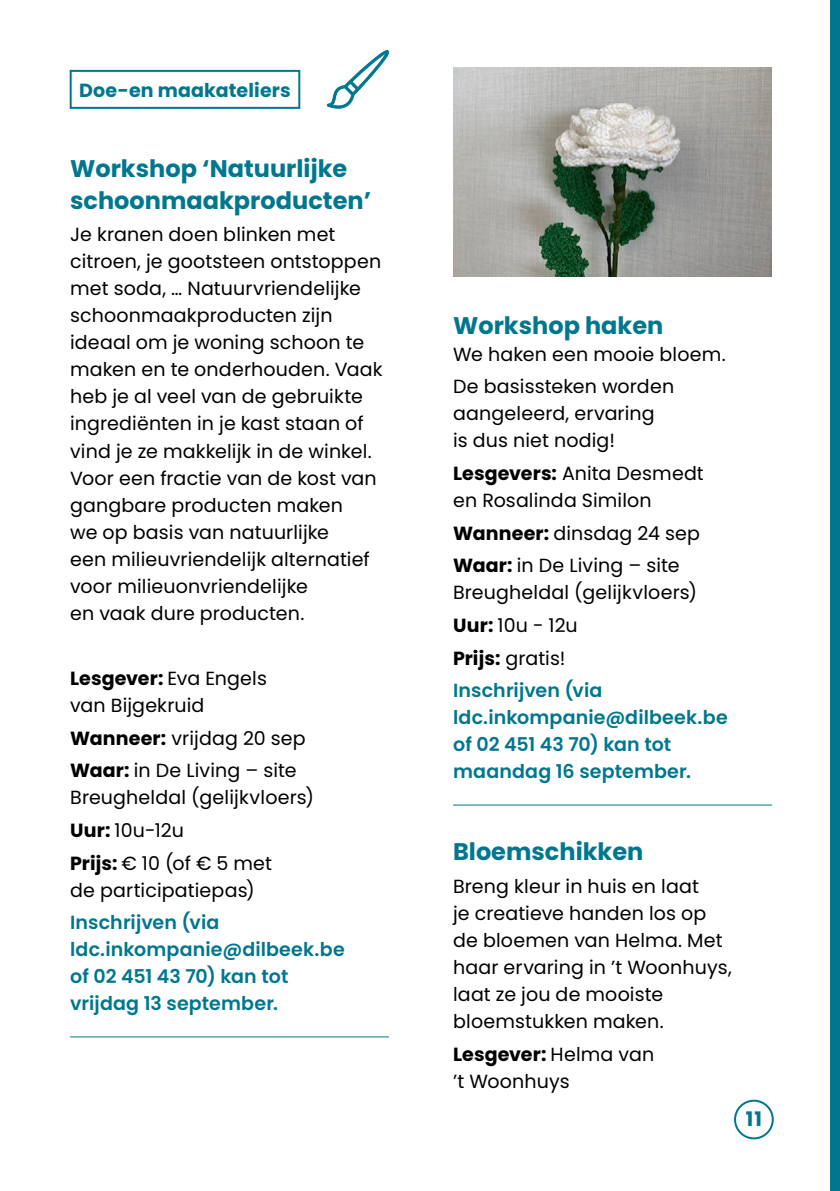
<style>
.page{position:relative;width:840px;height:1191px;background:#fff}
.page>*{position:absolute;margin:0;border:0;box-sizing:border-box;transform-origin:0 0}
.t1{font:700 24px/32px "Poppins";color:#00778e}
.t2{font:700 20px "Poppins";color:#00778e}
.t3{font:19px/27px "Poppins";letter-spacing:.005em;color:#000}
.t4{font:600 19px/27px "Poppins";letter-spacing:.005em;color:#00778e}
.t5{font:700 19px "Poppins";letter-spacing:.01em;color:#00778e}
.s1{font-weight:700}
.s2{font-weight:600;color:#00778e}
</style>
<div class="page">
<div style="left:70px;top:70px;width:230px;height:39px;border:2px solid #00778e"></div>
<hr style="left:70px;top:1036px;width:318px;height:1px;background:#00778e">
<svg style="left:326px;top:50px;width:63px;height:59px"></svg>
<hr style="left:453px;top:804px;width:318px;height:1px;background:#00778e">
<div style="left:830px;top:0;width:9px;height:1191px;background:#00778e"></div>
<img style="left:453px;top:67px;width:318px;height:209px">
<div style="left:733px;top:1099px;width:40px;height:40px;border:2px solid #00778e;border-radius:50%"></div>
<p class="t5" style="left:79px;top:80px;width:213px">Doe-en maakateliers</p>
<p class="t1" style="left:70px;top:152px;width:302px">Workshop ‘Natuurlijke schoonmaakproducten’</p>
<p class="t3" style="left:70px;top:221px;width:314px">Je kranen doen blinken met citroen, je gootsteen ontstoppen met soda, … Natuurvriendelijke schoonmaakproducten zijn ideaal om je woning schoon te maken en te onderhouden. Vaak heb je al veel van de gebruikte ingrediënten in je kast staan of vind je ze makkelijk in de winkel.<br>Voor een fractie van de kost van gangbare producten maken<br>we op basis van natuurlijke<br>een milieuvriendelijk alternatief voor milieuonvriendelijke<br>en vaak dure producten.</p>
<p class="t3" style="left:70px;top:665px;width:198px"><span class="s1">Lesgever:</span> Eva Engels van Bijgekruid</p>
<p class="t3" style="left:70px;top:721px;width:237px;line-height:32.6px"><span class="s1">Wanneer:</span> vrijdag 20 sep<br><span class="s1">Waar:</span> in De Living – site</p>
<p class="t3" style="left:70px;top:781px;width:245px;line-height:32.6px">Breugheldal (gelijkvloers)<br><span class="s1">Uur:</span> 10u-12u<br><span class="s1">Prijs:</span> € 10 (of € 5 met</p>
<p class="t3" style="left:70px;top:876px;width:186px">de participatiepas)</p>
<p class="t4" style="left:70px;top:909px;width:276px">Inschrijven (via ldc.inkompanie@dilbeek.be of 02 451 43 70) kan tot vrijdag 13 september.</p>
<p class="t1" style="left:453px;top:309px;width:212px">Workshop haken</p>
<p class="t3" style="left:453px;top:338px;width:274px;line-height:32.6px">We haken een mooie bloem.<br>De basissteken worden</p>
<p class="t3" style="left:453px;top:400px;width:203px">aangeleerd, ervaring is dus niet nodig!</p>
<p class="t3" style="left:453px;top:460px;width:252px"><span class="s1">Lesgevers:</span> Anita Desmedt en Rosalinda Similon</p>
<p class="t3" style="left:453px;top:517px;width:248px;line-height:32.6px"><span class="s1">Wanneer:</span> dinsdag 24 sep<br><span class="s1">Waar:</span> in De Living – site</p>
<p class="t3" style="left:453px;top:576px;width:245px;line-height:32.6px">Breugheldal (gelijkvloers)<br><span class="s1">Uur:</span> 10u - 12u<br><span class="s1">Prijs:</span> gratis!<br><span class="s2">Inschrijven (via</span></p>
<p class="t4" style="left:453px;top:704px;width:276px">ldc.inkompanie@dilbeek.be of 02 451 43 70) kan tot maandag 16 september.</p>
<p class="t1" style="left:453px;top:836px;width:192px">Bloemschikken</p>
<p class="t3" style="left:453px;top:873px;width:280px">Breng kleur in huis en laat<br>je creatieve handen los op de bloemen van Helma. Met haar ervaring in ’t Woonhuys, laat ze jou de mooiste bloemstukken maken.</p>
<p class="t3" style="left:453px;top:1040px;width:202px"><span class="s1">Lesgever:</span> Helma van ’t Woonhuys</p>
<p class="t2" style="left:745px;top:1107px;width:18px">11</p>
</div>
